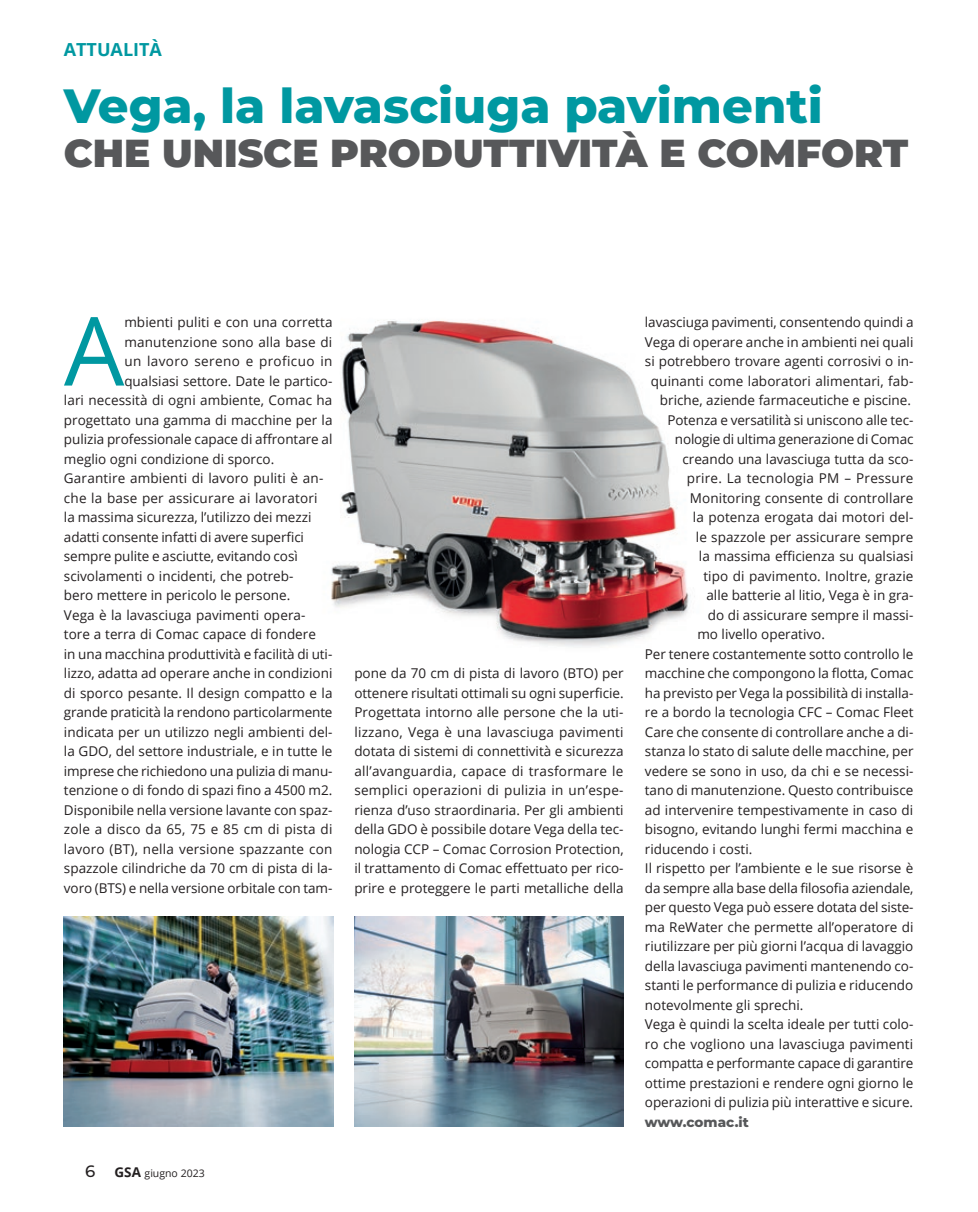
<style>
.page{position:relative;width:978px;height:1212px;background:#fff}
.page>*{position:absolute;margin:0;border:0;box-sizing:border-box;transform-origin:0 0}
.testo_GSA{font:95.4px "Open Sans";color:#0098a1}
.attualità_titolo_1{font:800 48px "Montserrat";color:#0098a1}
.attualità_titolo_2{font:900 39px "Montserrat";color:#57585a}
.t1{font:700 18px "Open Sans";color:#0098a1}
.testo_GSA-2{font:13.5px/19.5px "Open Sans";color:#231f20;text-align:justify}
.testo_GSA-3{font:13.5px "Open Sans";letter-spacing:.02em;color:#231f20}
.testo_GSA-4{font:13.5px "Open Sans";letter-spacing:.03em;color:#231f20}
.didascalia_1{font:800 13.5px "Montserrat";color:#57585a}
.t2{font:10.5px "Open Sans";color:#231f20}
.s1{font-family:"Montserrat";font-weight:500;font-size:16.5px}
.s2{font-weight:700;font-size:13.5px}
</style>
<div class="page">
<img style="left:331px;top:320px;width:359px;height:328px">
<img style="left:64px;top:917px;width:269px;height:210px">
<img style="left:354px;top:917px;width:270px;height:210px">
<h3 class="t1" style="left:64px;top:37px;width:100px">ATTUALITÀ</h3>
<p class="attualità_titolo_1" style="left:64px;top:71px;width:761px">Vega, la lavasciuga pavimenti</p>
<p class="attualità_titolo_2" style="left:64px;top:123px;width:846px">CHE UNISCE PRODUTTIVITÀ E COMFORT</p>
<p class="testo_GSA" style="left:64px;top:286px;width:62px">A</p>
<p class="testo_GSA-2" style="left:124px;top:312px;width:210px">mbienti puliti e con una corretta</p>
<p class="testo_GSA-2" style="left:124px;top:332px;width:210px">manutenzione sono alla base di</p>
<p class="testo_GSA-4" style="left:124px;top:352px;width:210px">un lavoro sereno e proficuo in</p>
<p class="testo_GSA-2" style="left:124px;top:371px;width:210px">qualsiasi settore. Date le partico-</p>
<p class="testo_GSA-2" style="left:64px;top:390px;width:270px">lari necessità di ogni ambiente, Comac ha</p>
<p class="testo_GSA-2" style="left:64px;top:410px;width:270px">progettato una gamma di macchine per la</p>
<p class="testo_GSA-2" style="left:64px;top:429px;width:270px">pulizia professionale capace di affrontare al</p>
<p class="testo_GSA-2" style="left:64px;top:449px;width:212px">meglio ogni condizione di sporco.</p>
<p class="testo_GSA-2" style="left:64px;top:468px;width:261px;text-align:left">Garantire ambienti di lavoro puliti è an&shy;che la base per assicurare ai lavoratori la massima sicurezza, l’utilizzo dei mezzi adatti consente infatti di avere superfici sempre pulite e asciutte, evitando così scivolamenti o incidenti, che potreb&shy;bero mettere in pericolo le persone.</p>
<p class="testo_GSA-2" style="left:64px;top:605px;width:270px;text-align:left">Vega è la lavasciuga pavimenti opera&shy;tore a terra di Comac capace di fondere<br>in una macchina produttività e facilità di uti&shy;lizzo, adatta ad operare anche in condizioni di sporco pesante. Il design compatto e la grande praticità la rendono particolarmente indicata per un utilizzo negli ambienti del&shy;la GDO, del settore industriale, e in tutte le imprese che richiedono una pulizia di manu&shy;tenzione o di fondo di spazi fino a 4500 m2.</p>
<p class="testo_GSA-2" style="left:64px;top:800px;width:270px">Disponibile nella versione lavante con spaz&shy;zole a disco da 65, 75 e 85 cm di pista di lavoro (BT), nella versione spazzante con spazzole cilindriche da 70 cm di pista di la&shy;voro (BTS) e nella versione orbitale con tam-</p>
<p class="t2" style="left:85px;top:1166px;width:121px"><span class="s1">6</span> <span class="s2">GSA</span> giugno 2023</p>
<p class="testo_GSA-2" style="left:354px;top:663px;width:271px">pone da 70 cm di pista di lavoro (BTO) per ottenere risultati ottimali su ogni superficie.</p>
<p class="testo_GSA-2" style="left:354px;top:702px;width:271px">Progettata intorno alle persone che la uti&shy;lizzano, Vega è una lavasciuga pavimenti dotata di sistemi di connettività e sicurezza all’avanguardia, capace di trasformare le semplici operazioni di pulizia in un’espe&shy;rienza d’uso straordinaria. Per gli ambienti della GDO è possibile dotare Vega della tec&shy;nologia CCP – Comac Corrosion Protection, il trattamento di Comac effettuato per rico&shy;prire e proteggere le parti metalliche della</p>
<p class="testo_GSA-2" style="left:645px;top:312px;width:270px;text-align:right">lavasciuga pavimenti, consentendo quindi a Vega di operare anche in ambienti nei quali si potrebbero trovare agenti corrosivi o in&shy;quinanti come laboratori alimentari, fab&shy;briche, aziende farmaceutiche e piscine.</p>
<p class="testo_GSA-2" style="left:667px;top:410px;width:248px">Potenza e versatilità si uniscono alle tec-</p>
<p class="testo_GSA-2" style="left:675px;top:429px;width:240px">nologie di ultima generazione di Comac</p>
<p class="testo_GSA-2" style="left:682px;top:449px;width:233px">creando una lavasciuga tutta da sco-</p>
<p class="testo_GSA-3" style="left:687px;top:469px;width:228px">prire. La tecnologia PM – Pressure</p>
<p class="testo_GSA-2" style="left:690px;top:488px;width:225px">Monitoring consente di controllare</p>
<p class="testo_GSA-2" style="left:693px;top:507px;width:222px">la potenza erogata dai motori del-</p>
<p class="testo_GSA-2" style="left:696px;top:527px;width:219px">le spazzole per assicurare sempre</p>
<p class="testo_GSA-2" style="left:699px;top:546px;width:216px">la massima efficienza su qualsiasi</p>
<p class="testo_GSA-2" style="left:703px;top:566px;width:212px">tipo di pavimento. Inoltre, grazie</p>
<p class="testo_GSA-2" style="left:706px;top:585px;width:209px">alle batterie al litio, Vega è in gra-</p>
<p class="testo_GSA-2" style="left:708px;top:605px;width:207px">do di assicurare sempre il massi-</p>
<p class="testo_GSA-2" style="left:697px;top:624px;width:129px">mo livello operativo.</p>
<p class="testo_GSA-2" style="left:645px;top:644px;width:270px">Per tenere costantemente sotto controllo le macchine che compongono la flotta, Comac ha previsto per Vega la possibilità di installa&shy;re a bordo la tecnologia CFC – Comac Fleet Care che consente di controllare anche a di&shy;stanza lo stato di salute delle macchine, per vedere se sono in uso, da chi e se necessi&shy;tano di manutenzione. Questo contribuisce ad intervenire tempestivamente in caso di bisogno, evitando lunghi fermi macchina e riducendo i costi.</p>
<p class="testo_GSA-2" style="left:645px;top:858px;width:270px">Il rispetto per l’ambiente e le sue risorse è da sempre alla base della filosofia aziendale, per questo Vega può essere dotata del siste&shy;ma ReWater che permette all’operatore di riutilizzare per più giorni l’acqua di lavaggio della lavasciuga pavimenti mantenendo co&shy;stanti le performance di pulizia e riducendo notevolmente gli sprechi.</p>
<p class="testo_GSA-2" style="left:645px;top:1014px;width:270px">Vega è quindi la scelta ideale per tutti colo&shy;ro che vogliono una lavasciuga pavimenti compatta e performante capace di garantire ottime prestazioni e rendere ogni giorno le operazioni di pulizia più interattive e sicure.</p>
<p class="didascalia_1" style="left:645px;top:1112px;width:105px">www.comac.it</p>
</div>
